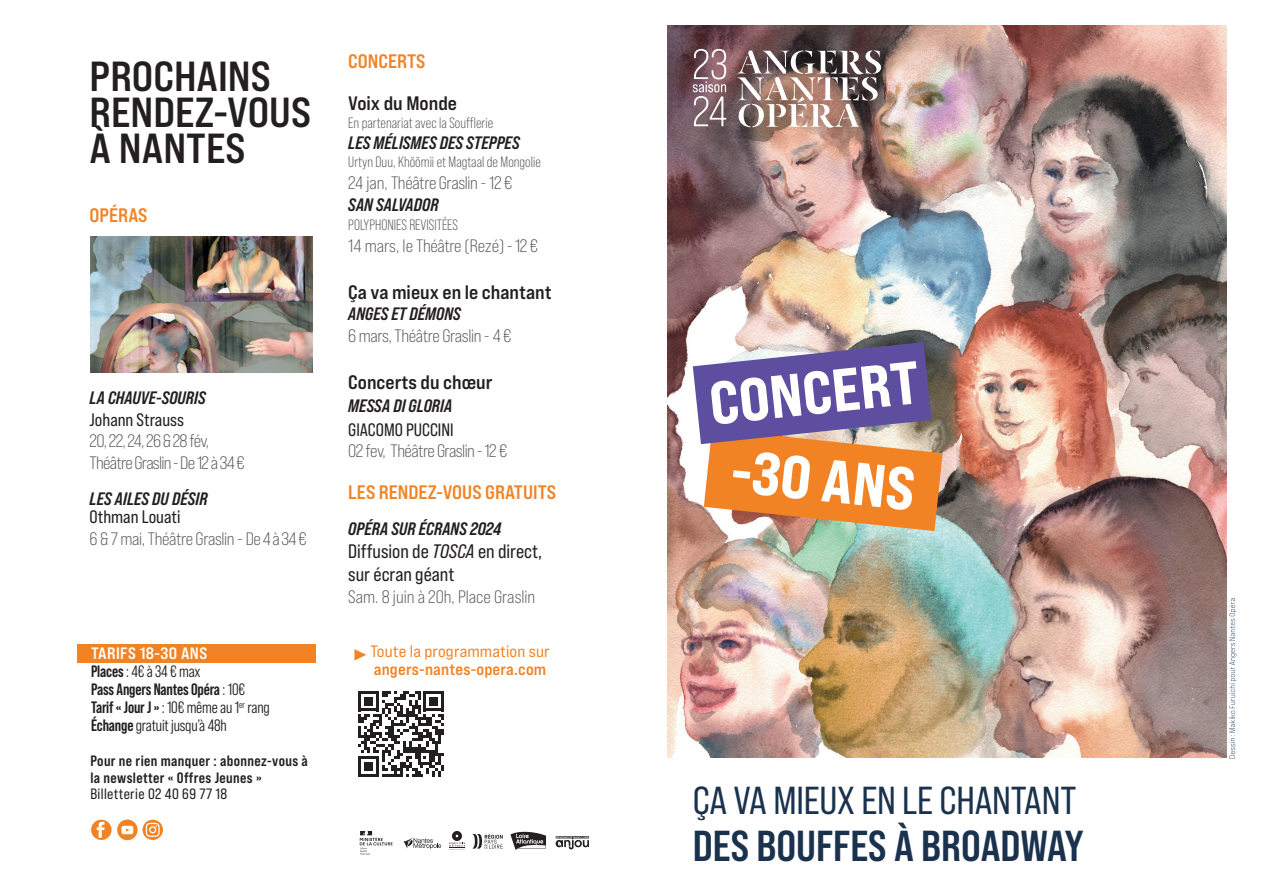
<style>
.page{position:relative;width:1263px;height:893px;background:#fff}
.page>*{position:absolute;margin:0;border:0;box-sizing:border-box;transform-origin:0 0}
.t1{font:43.35px "Bebas Neue Pro Sm E Bd";color:#1a324d}
.t2{font:42px/36px "Bebas Neue Pro Exp Bd";color:#231f20}
.t3{font:39px "Bebas Neue Pro Sm E Rg";letter-spacing:-.005em;color:#1a324d}
.t4{font:24px "Minion Pro";color:#f28325}
.t5{font:19.5px "Bebas Neue Pro Exp Bd";color:#231f20}
.t6{font:19.5px/23.4px "Bebas Neue Pro Sm E Rg";color:#231f20}
.t7{font:19.5px "Bebas Neue Pro Exp Bd";color:#f28325}
.t8{font:18px "Bebas Neue Pro Sm E Bk";letter-spacing:-.02em;color:#57585a}
.t9{font:18px "Bebas Neue Pro Sm E Bd It";color:#231f20}
.t10{font:18px/21.6px "Bebas Neue Pro Sm E Bk";letter-spacing:-.04em;color:#57585a}
.t11{font:18px "Bebas Neue Pro Sm E Rg";color:#231f20}
.t12{font:18px "Bebas Neue Pro Sm E Bk";color:#57585a}
.t13{font:16.5px/18px "Bebas Neue Pro Middle";letter-spacing:-.01em;color:#231f20}
.t14{font:700 16.5px "Bebas Neue Pro";letter-spacing:-.01em;color:#231f20}
.t15{font:16.5px "Bebas Neue Pro Exp Rg";letter-spacing:.01em;color:#f28325}
.t16{font:16.5px "Bebas Neue Pro Exp Bd";letter-spacing:.01em;color:#f28325}
.t17{font:16.5px "Bebas Neue Pro Exp Bd";letter-spacing:.025em;color:#fff}
.t18{font:15px "Bebas Neue Pro";color:#57585a}
.t19{font:15px/16.5px "Bebas Neue Pro Sm E Bd";letter-spacing:.025em;color:#231f20}
.t20{font:15px "Bebas Neue Pro Sm E Rg";letter-spacing:.025em;color:#231f20}
.s1{font-family:"Bebas Neue Pro";font-weight:700}
.s2{font-family:"Bebas Neue Pro Middle";font-weight:400}
.s3{font-family:"Bebas Neue Pro Sm E It"}
</style>
<div class="page">
<div style="left:77px;top:644px;width:239px;height:18px;background:#f28325"></div>
<img style="left:668px;top:26px;width:559px;height:732px">
<svg style="left:1229px;top:598px;width:7px;height:160px"></svg>
<svg style="left:737px;top:50px;width:144px;height:78px"></svg>
<svg style="left:693px;top:49px;width:33px;height:77px;background:#9a8087"></svg>
<svg style="left:403px;top:838px;width:38px;height:11px"></svg>
<svg style="left:360px;top:831px;width:32px;height:24px"></svg>
<svg style="left:556px;top:836px;width:33px;height:13px"></svg>
<svg style="left:449px;top:831px;width:16px;height:19px"></svg>
<svg style="left:472px;top:834px;width:31px;height:15px"></svg>
<svg style="left:510px;top:831px;width:36px;height:19px"></svg>
<svg style="left:91px;top:819px;width:72px;height:22px"></svg>
<svg style="left:358px;top:691px;width:86px;height:86px"></svg>
<img style="left:90px;top:236px;width:223px;height:136px">
<svg style="left:693px;top:342px;width:250px;height:189px"></svg>
<h2 class="t2" style="left:90px;top:58px;width:223px">PROCHAINS<br>RENDEZ-VOUS<br>À NANTES</h2>
<p class="t7" style="left:90px;top:203px;width:59px">OPÉRAS</p>
<p class="t9" style="left:90px;top:387px;width:118px">LA CHAUVE-SOURIS</p>
<p class="t11" style="left:90px;top:409px;width:96px">Johann Strauss</p>
<p class="t10" style="left:90px;top:430px;width:157px">20, 22, 24, 26 &amp; 28 fév,<br>Théâtre Graslin - De 12 à 34 €</p>
<p class="t9" style="left:90px;top:488px;width:119px">LES AILES DU DÉSIR</p>
<p class="t11" style="left:90px;top:506px;width:92px">Othman Louati</p>
<p class="t8" style="left:90px;top:528px;width:218px">6 &amp; 7 mai, Théâtre Graslin - De 4 à 34 €</p>
<p class="t17" style="left:91px;top:643px;width:118px">TARIFS 18-30 ANS</p>
<p class="t13" style="left:91px;top:663px;width:111px"><span class="s1">Places</span> : 4€ à 34 € max</p>
<p class="t14" style="left:91px;top:680px;width:155px">Pass Angers Nantes Opéra <span class="s2">: 10€</span></p>
<p class="t13" style="left:91px;top:699px;width:180px"><span class="s1">Tarif « Jour J »</span> : 10€ même au 1<sup>er</sup> rang<br><span class="s1">Échange</span> gratuit jusqu’à 48h</p>
<p class="t19" style="left:90px;top:752px;width:219px">Pour ne rien manquer : abonnez-vous à la newsletter « Offres Jeunes »</p>
<p class="t20" style="left:90px;top:785px;width:138px">Billetterie 02 40 69 77 18</p>
<p class="t7" style="left:348px;top:50px;width:79px">CONCERTS</p>
<p class="t5" style="left:348px;top:91px;width:110px">Voix du Monde</p>
<p class="t18" style="left:348px;top:114px;width:146px">En partenariat avec la Soufflerie</p>
<p class="t9" style="left:348px;top:132px;width:173px">LES MÉLISMES DES STEPPES</p>
<p class="t18" style="left:348px;top:154px;width:194px">Urtyn Duu, Khöömii et Magtaal de Mongolie</p>
<p class="t8" style="left:348px;top:172px;width:165px">24 jan, Théâtre Graslin - 12 €</p>
<p class="t9" style="left:348px;top:194px;width:92px">SAN SALVADOR</p>
<p class="t18" style="left:348px;top:217px;width:111px">POLYPHONIES REVISITÉES</p>
<p class="t8" style="left:348px;top:235px;width:191px">14 mars, le Théâtre (Rezé) - 12 €</p>
<p class="t5" style="left:348px;top:280px;width:205px">Ça va mieux en le chantant</p>
<p class="t9" style="left:348px;top:303px;width:114px">ANGES ET DÉMONS</p>
<p class="t8" style="left:348px;top:325px;width:165px">6 mars, Théâtre Graslin - 4 €</p>
<p class="t5" style="left:348px;top:370px;width:146px">Concerts du chœur</p>
<p class="t9" style="left:348px;top:395px;width:106px">MESSA DI GLORIA</p>
<p class="t11" style="left:348px;top:419px;width:107px">GIACOMO PUCCINI</p>
<p class="t8" style="left:348px;top:440px;width:161px">02 fev, Théâtre Graslin - 12 €</p>
<p class="t7" style="left:348px;top:480px;width:209px">LES RENDEZ-VOUS GRATUITS</p>
<p class="t9" style="left:348px;top:518px;width:155px">OPÉRA SUR ÉCRANS 2024</p>
<p class="t6" style="left:348px;top:539px;width:195px">Diffusion de <span class="s3">TOSCA</span> en direct, sur écran géant</p>
<p class="t12" style="left:348px;top:586px;width:189px">Sam. 8 juin à 20h, Place Graslin</p>
<p class="t15" style="left:370px;top:641px;width:181px">Toute la programmation sur</p>
<p class="t16" style="left:374px;top:659px;width:174px">angers-nantes-opera.com</p>
<h3 class="t4" style="left:353px;top:637px;width:16px">▶</h3>
<h3 class="t3" style="left:693px;top:778px;width:385px">ÇA VA MIEUX EN LE CHANTANT</h3>
<h1 class="t1" style="left:693px;top:820px;width:393px">DES BOUFFES À BROADWAY</h1>
</div>
